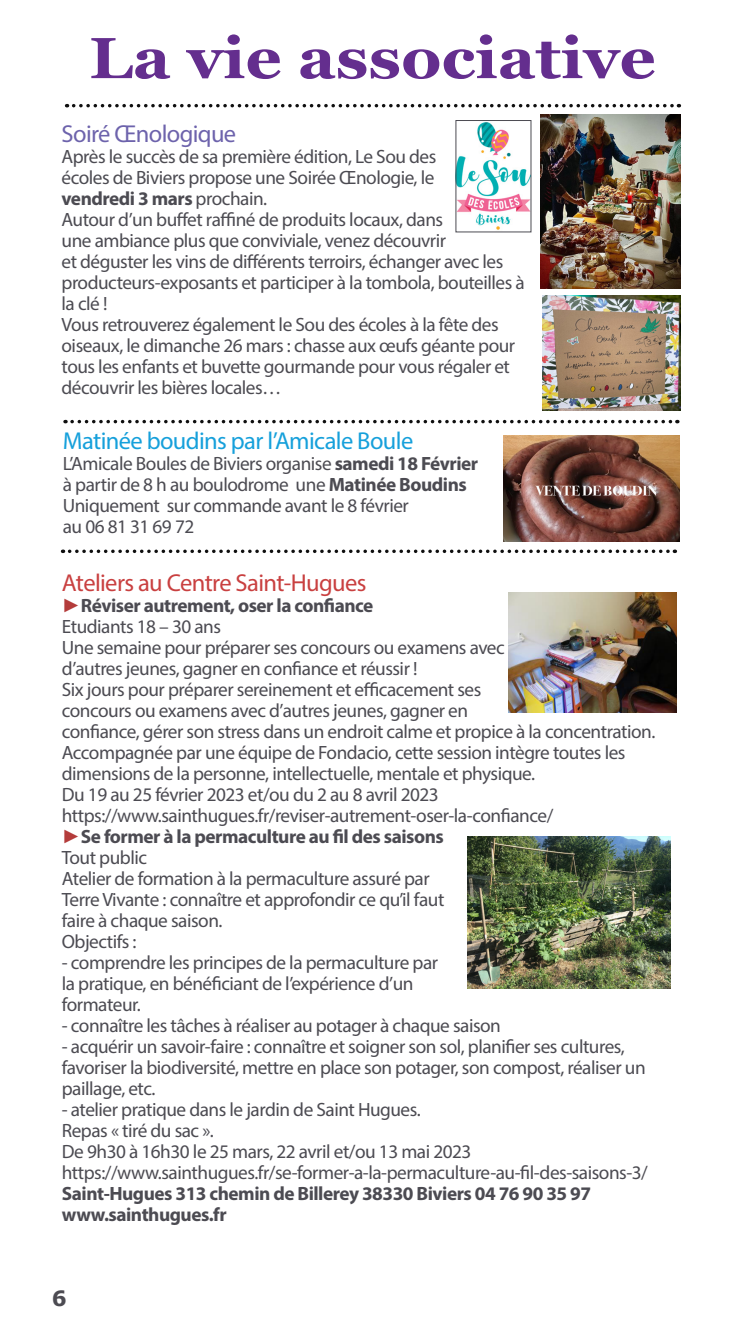
<style>
.page{position:relative;width:745px;height:1340px;background:#fff}
.page>*{position:absolute;margin:0;border:0;box-sizing:border-box;transform-origin:0 0}
.t1{font:700 57.75px "Georgia";color:#642e8e;scale:1.1 1}
.t2{font:24.5px "Myriad Pro";letter-spacing:-.025em;color:#16a0db}
.t3{font:24.5px "Myriad Pro";letter-spacing:-.025em;color:#c94040}
.t4{font:24.5px "Myriad Pro";letter-spacing:-.025em;color:#6d63ac}
.t5{font:700 21px "Verdana";color:#4c4b52}
.t6{font:19.25px/21px "Myriad Pro";letter-spacing:-.025em;color:#4c4b52}
.t7{font:700 19.25px "Myriad Pro";letter-spacing:-.025em;color:#4c4b52}
.s1{font-weight:700}
.s2{font-family:"Arial";font-weight:400;color:#b43c3b}
</style>
<div class="page">
<svg style="left:74px;top:104px;width:605px;height:3px"></svg>
<svg style="left:69px;top:549px;width:606px;height:4px"></svg>
<svg style="left:72px;top:420px;width:605px;height:3px"></svg>
<img style="left:508px;top:592px;width:168px;height:120px">
<img style="left:503px;top:435px;width:175px;height:106px">
<img style="left:467px;top:836px;width:203px;height:152px">
<img style="left:540px;top:114px;width:139px;height:175px">
<img style="left:542px;top:295px;width:138px;height:115px">
<img style="left:457px;top:122px;width:72px;height:108px">
<p class="t1" style="left:89px;top:15px;width:516px">La vie associative</p>
<p class="t4" style="left:61px;top:119px;width:176px">Soiré Œnologique</p>
<p class="t6" style="left:61px;top:146px;width:376px;text-align:justify">Après le succès de sa première édition, Le Sou des écoles de Biviers propose une Soirée Œnologie, le <span class="s1">vendredi 3 mars</span> prochain.</p>
<p class="t6" style="left:61px;top:209px;width:464px">Autour d’un buffet raffiné de produits locaux, dans<br>une ambiance plus que conviviale, venez découvrir<br>et déguster les vins de différents terroirs, échanger avec les producteurs-exposants et participer à la tombola, bouteilles à la clé !</p>
<p class="t6" style="left:61px;top:314px;width:455px">Vous retrouverez également le Sou des écoles à la fête des oiseaux, le dimanche 26 mars : chasse aux œufs géante pour tous les enfants et buvette gourmande pour vous régaler et découvrir les bières locales…</p>
<p class="t2" style="left:63px;top:426px;width:352px">Matinée boudins par l’Amicale Boule</p>
<p class="t6" style="left:63px;top:453px;width:416px">L’Amicale Boules de Biviers organise <span class="s1">samedi 18 Février </span>à partir de 8 h au boulodrome une <span class="s1">Matinée Boudins<br></span>Uniquement sur commande avant le 8 février</p>
<p class="t6" style="left:63px;top:516px;width:133px">au 06 81 31 69 72</p>
<p class="t3" style="left:62px;top:567px;width:306px">Ateliers au Centre Saint-Hugues</p>
<p class="t7" style="left:62px;top:592px;width:313px"><span class="s2">►</span>Réviser autrement, oser la confiance</p>
<p class="t6" style="left:62px;top:615px;width:161px">Etudiants 18 – 30 ans</p>
<p class="t6" style="left:62px;top:636px;width:444px">Une semaine pour préparer ses concours ou examens avec d’autres jeunes, gagner en confiance et réussir !</p>
<p class="t6" style="left:62px;top:678px;width:594px">Six jours pour préparer sereinement et efficacement ses<br>concours ou examens avec d’autres jeunes, gagner en<br>confiance, gérer son stress dans un endroit calme et propice à la concentration.</p>
<p class="t6" style="left:62px;top:741px;width:565px">Accompagnée par une équipe de Fondacio, cette session intègre toutes les dimensions de la personne, intellectuelle, mentale et physique.</p>
<p class="t6" style="left:62px;top:783px;width:378px">Du 19 au 25 février 2023 et/ou du 2 au 8 avril 2023</p>
<p class="t6" style="left:62px;top:804px;width:492px">https://www.sainthugues.fr/reviser-autrement-oser-la-confiance/</p>
<p class="t7" style="left:62px;top:823px;width:383px"><span class="s2">►</span>Se former à la permaculture au fil des saisons</p>
<p class="t6" style="left:62px;top:846px;width:87px">Tout public</p>
<p class="t6" style="left:62px;top:867px;width:384px">Atelier de formation à la permaculture assuré par<br>Terre Vivante : connaître et approfondir ce qu’il faut faire à chaque saison.</p>
<p class="t6" style="left:62px;top:930px;width:76px">Objectifs :</p>
<p class="t6" style="left:62px;top:951px;width:377px">- comprendre les principes de la permaculture par la pratique, en bénéficiant de l’expérience d’un formateur.</p>
<p class="t6" style="left:62px;top:1014px;width:440px">- connaître les tâches à réaliser au potager à chaque saison</p>
<p class="t6" style="left:62px;top:1035px;width:585px">- acquérir un savoir-faire : connaître et soigner son sol, planifier ses cultures, favoriser la biodiversité, mettre en place son potager, son compost, réaliser un paillage, etc.</p>
<p class="t6" style="left:62px;top:1098px;width:360px">- atelier pratique dans le jardin de Saint Hugues.</p>
<p class="t6" style="left:62px;top:1119px;width:153px">Repas « tiré du sac ».</p>
<p class="t6" style="left:62px;top:1140px;width:411px">De 9h30 à 16h30 le 25 mars, 22 avril et/ou 13 mai 2023</p>
<p class="t6" style="left:62px;top:1161px;width:587px">https://www.sainthugues.fr/se-former-a-la-permaculture-au-fil-des-saisons-3/</p>
<p class="t7" style="left:62px;top:1180px;width:530px">Saint-Hugues 313 chemin de Billerey 38330 Biviers 04 76 90 35 97</p>
<p class="t7" style="left:62px;top:1201px;width:166px">www.sainthugues.fr</p>
<p class="t5" style="left:52px;top:1285px;width:16px">6</p>
</div>
